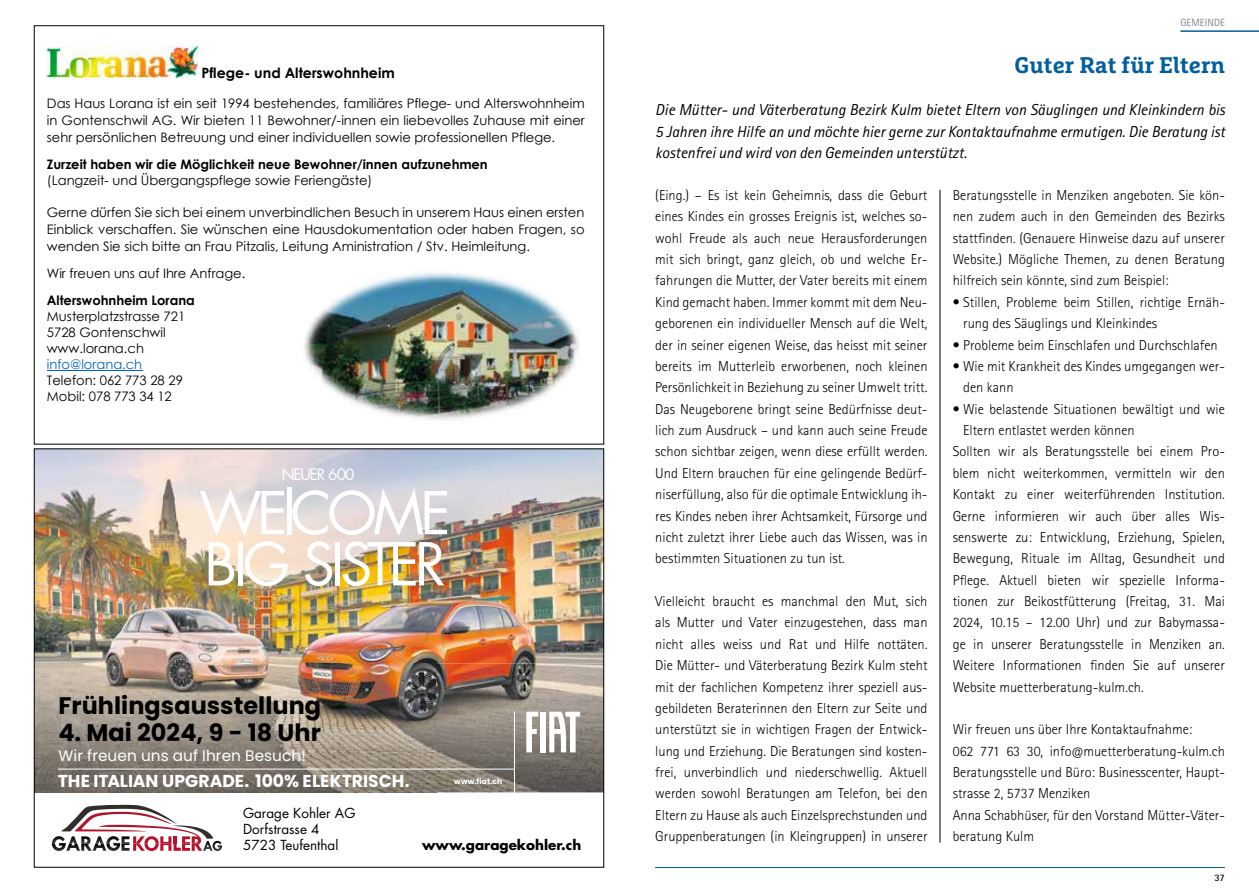
<style>
.page{position:relative;width:1259px;height:893px;background:#fff}
.page>*{position:absolute;margin:0;border:0;box-sizing:border-box;transform-origin:0 0}
.t1{font:57.45px/51.2px "Futura Std";letter-spacing:-.08em;color:#fff}
.t2{font:700 24px "Poppins";letter-spacing:.005em;color:#000}
.t3{font:700 22.5px "Marselis Slab Pro";color:#005ea0}
.t4{font:700 17.25px "Poppins";color:#fff}
.t5{font:italic 15.9px/21.3px "Rotis Sans Serif Std";color:#000;text-align:justify}
.t6{font:15.3px "Poppins";letter-spacing:.005em;color:#fff}
.t7{font:15.3px "Futura Std";letter-spacing:-.065em;color:#fff}
.t8{font:300 14.4px/21.3px "Rotis Sans Serif Std";color:#000;text-align:justify}
.t9{font:700 14.25px "Century Gothic";color:#000}
.t10{font:13.5px/16.2px "Futura Std";color:#000}
.t11{font:700 13.5px "Futura Std";color:#000}
.t12{font:13.05px/17.2px "Century Gothic";color:#000;text-align:justify}
.t13{font:700 13.05px "Century Gothic";color:#000}
.t14{font:13.05px "Century Gothic";color:#0063be}
.t15{font:10.5px "Rotis Sans Serif Std";color:#868786}
.t16{font:700 9.9px "Rotis Sans Serif Std";color:#000}
.t17{font:700 7.65px "Poppins";letter-spacing:.01em;color:#fff}
</style>
<div class="page">
<img style="left:36px;top:451px;width:566px;height:213px">
<img style="left:604px;top:664px;width:1px;height:128px">
<img style="left:36px;top:664px;width:566px;height:128px">
<hr style="left:514px;top:712px;width:1px;height:80px;background:#fff">
<hr style="left:58px;top:769px;width:456px;height:1px;background:#fff">
<div style="left:540px;top:712px;width:6px;height:40px;background:#fff"></div>
<svg style="left:526px;top:712px;width:12px;height:40px"></svg>
<svg style="left:549px;top:712px;width:31px;height:40px"></svg>
<svg style="left:52px;top:804px;width:170px;height:47px"></svg>
<hr style="left:47px;top:370px;width:95px;height:1px;background:#0063be">
<img style="left:47px;top:46px;width:151px;height:32px">
<img style="left:304px;top:272px;width:275px;height:148px">
<hr style="left:1180px;top:30px;width:79px;height:2px;background:#005ea0">
<hr style="left:655px;top:867px;width:570px;height:1px;background:#005ea0">
<hr style="left:939px;top:190px;width:1px;height:653px;background:#000">
<p class="t9" style="left:201px;top:62px;width:195px">Pflege- und Alterswohnheim</p>
<p class="t12" style="left:47px;top:94px;width:539px">Das Haus Lorana ist ein seit 1994 bestehendes, familiäres Pflege- und Alterswohnheim in Gontenschwil AG. Wir bieten 11 Bewohner/-innen ein liebevolles Zuhause mit einer sehr persönlichen Betreuung und einer individuellen sowie professionellen Pflege.</p>
<p class="t13" style="left:47px;top:154px;width:442px">Zurzeit haben wir die Möglichkeit neue Bewohner/innen aufzunehmen</p>
<p class="t12" style="left:47px;top:171px;width:327px">(Langzeit- und Übergangspflege sowie Feriengäste)</p>
<p class="t12" style="left:47px;top:203px;width:539px">Gerne dürfen Sie sich bei einem unverbindlichen Besuch in unserem Haus einen ersten Einblick verschaffen. Sie wünschen eine Hausdokumentation oder haben Fragen, so wenden Sie sich bitte an Frau Pitzalis, Leitung Aministration / Stv. Heimleitung.</p>
<p class="t12" style="left:47px;top:265px;width:200px">Wir freuen uns auf Ihre Anfrage.</p>
<p class="t13" style="left:47px;top:290px;width:149px">Alterswohnheim Lorana</p>
<p class="t12" style="left:47px;top:308px;width:140px;line-height:16px;text-align:left">Musterplatzstrasse 721<br>5728 Gontenschwil www.lorana.ch</p>
<p class="t14" style="left:47px;top:355px;width:97px">info@lorana.ch</p>
<p class="t12" style="left:47px;top:372px;width:138px;line-height:15.9px">Telefon: 062 773 28 29<br>Mobil: 078 773 34 12</p>
<p class="t7" style="left:282px;top:465px;width:74px">NEUER 600</p>
<h1 class="t1" style="left:199px;top:488px;width:253px">WElCOME<br>BIG SISTER</h1>
<h2 class="t2" style="left:58px;top:692px;width:264px">Frühlingsausstellung</h2>
<h2 class="t2" style="left:58px;top:719px;width:264px">4. Mai 2024, 9 - 18 Uhr</h2>
<p class="t6" style="left:59px;top:747px;width:249px">Wir freuen uns auf Ihren Besuch!</p>
<p class="t4" style="left:58px;top:771px;width:353px">THE ITALIAN UPGRADE. 100% ELEKTRISCH.</p>
<p class="t17" style="left:454px;top:777px;width:50px">www.fiat.ch</p>
<p class="t10" style="left:243px;top:805px;width:114px">Garage Kohler AG<br>Dorfstrasse 4<br>5723 Teufenthal</p>
<p class="t11" style="left:422px;top:836px;width:161px">www.garagekohler.ch</p>
<p class="t15" style="left:1180px;top:16px;width:46px">GEMEINDE</p>
<h3 class="t3" style="left:1014px;top:51px;width:212px">Guter Rat für Eltern</h3>
<p class="t5" style="left:655px;top:99px;width:571px">Die Mütter- und Väterberatung Bezirk Kulm bietet Eltern von Säuglingen und Kleinkindern bis 5 Jahren ihre Hilfe an und möchte hier gerne zur Kontaktaufnahme ermutigen. Die Beratung ist kostenfrei und wird von den Gemeinden unterstützt.</p>
<p class="t8" style="left:655px;top:185px;width:274px">(Eing.) – Es ist kein Geheimnis, dass die Geburt eines Kindes ein grosses Ereignis ist, welches so&shy;wohl Freude als auch neue Herausforderungen mit sich bringt, ganz gleich, ob und welche Er&shy;fahrungen die Mutter, der Vater bereits mit einem Kind gemacht haben. Immer kommt mit dem Neu&shy;geborenen ein individueller Mensch auf die Welt, der in seiner eigenen Weise, das heisst mit seiner bereits im Mutterleib erworbenen, noch kleinen Persönlichkeit in Beziehung zu seiner Umwelt tritt.<br>Das Neugeborene bringt seine Bedürfnisse deut&shy;lich zum Ausdruck – und kann auch seine Freude schon sichtbar zeigen, wenn diese erfüllt werden.<br>Und Eltern brauchen für eine gelingende Bedürf&shy;niserfüllung, also für die optimale Entwicklung ih&shy;res Kindes neben ihrer Achtsamkeit, Fürsorge und nicht zuletzt ihrer Liebe auch das Wissen, was in bestimmten Situationen zu tun ist.</p>
<p class="t8" style="left:655px;top:591px;width:274px">Vielleicht braucht es manchmal den Mut, sich als Mutter und Vater einzugestehen, dass man nicht alles weiss und Rat und Hilfe nottäten.<br>Die Mütter- und Väterberatung Bezirk Kulm steht mit der fachlichen Kompetenz ihrer speziell aus&shy;gebildeten Beraterinnen den Eltern zur Seite und unterstützt sie in wichtigen Fragen der Entwick&shy;lung und Erziehung. Die Beratungen sind kosten&shy;frei, unverbindlich und niederschwellig. Aktuell werden sowohl Beratungen am Telefon, bei den Eltern zu Hause als auch Einzelsprechstunden und Gruppenberatungen (in Kleingruppen) in unserer</p>
<p class="t8" style="left:952px;top:185px;width:274px">Beratungsstelle in Menziken angeboten. Sie kön&shy;nen zudem auch in den Gemeinden des Bezirks stattfinden. (Genauere Hinweise dazu auf unserer Website.) Mögliche Themen, zu denen Beratung hilfreich sein könnte, sind zum Beispiel:</p>
<p class="t8" style="left:963px;top:291px;width:263px;text-indent:-10px">• Stillen, Probleme beim Stillen, richtige Ernäh&shy;rung des Säuglings und Kleinkindes</p>
<p class="t8" style="left:952px;top:334px;width:267px">• Probleme beim Einschlafen und Durchschlafen</p>
<p class="t8" style="left:963px;top:356px;width:263px;text-indent:-10px">• Wie mit Krankheit des Kindes umgegangen wer&shy;den kann</p>
<p class="t8" style="left:952px;top:398px;width:274px">• Wie belastende Situationen bewältigt und wie</p>
<p class="t8" style="left:963px;top:420px;width:173px">Eltern entlastet werden können</p>
<p class="t8" style="left:952px;top:441px;width:274px">Sollten wir als Beratungsstelle bei einem Pro-</p>
<p class="t8" style="left:952px;top:462px;width:274px">blem nicht weiterkommen, vermitteln wir den</p>
<p class="t8" style="left:952px;top:484px;width:274px">Kontakt zu einer weiterführenden Institution.</p>
<p class="t8" style="left:952px;top:505px;width:274px">Gerne informieren wir auch über alles Wis-</p>
<p class="t8" style="left:952px;top:527px;width:274px">senswerte zu: Entwicklung, Erziehung, Spielen,</p>
<p class="t8" style="left:952px;top:548px;width:274px">Bewegung, Rituale im Alltag, Gesundheit und</p>
<p class="t8" style="left:952px;top:569px;width:274px">Pflege. Aktuell bieten wir spezielle Informa-</p>
<p class="t8" style="left:952px;top:591px;width:274px">tionen zur Beikostfütterung (Freitag, 31. Mai</p>
<p class="t8" style="left:952px;top:612px;width:274px">2024, 10.15 – 12.00 Uhr) und zur Babymassa-</p>
<p class="t8" style="left:952px;top:633px;width:274px">ge in unserer Beratungsstelle in Menziken an.</p>
<p class="t8" style="left:952px;top:655px;width:274px">Weitere Informationen finden Sie auf unserer</p>
<p class="t8" style="left:952px;top:676px;width:192px">Website muetterberatung-kulm.ch.</p>
<p class="t8" style="left:952px;top:719px;width:274px;text-align:left">Wir freuen uns über Ihre Kontaktaufnahme:<br>062 771 63 30, info@muetterberatung-kulm.ch Beratungsstelle und Büro: Businesscenter, Haupt&shy;strasse 2, 5737 Menziken<br>Anna Schabhüser, für den Vorstand Mütter-Väter&shy;beratung Kulm</p>
<p class="t16" style="left:1214px;top:871px;width:12px">37</p>
</div>
